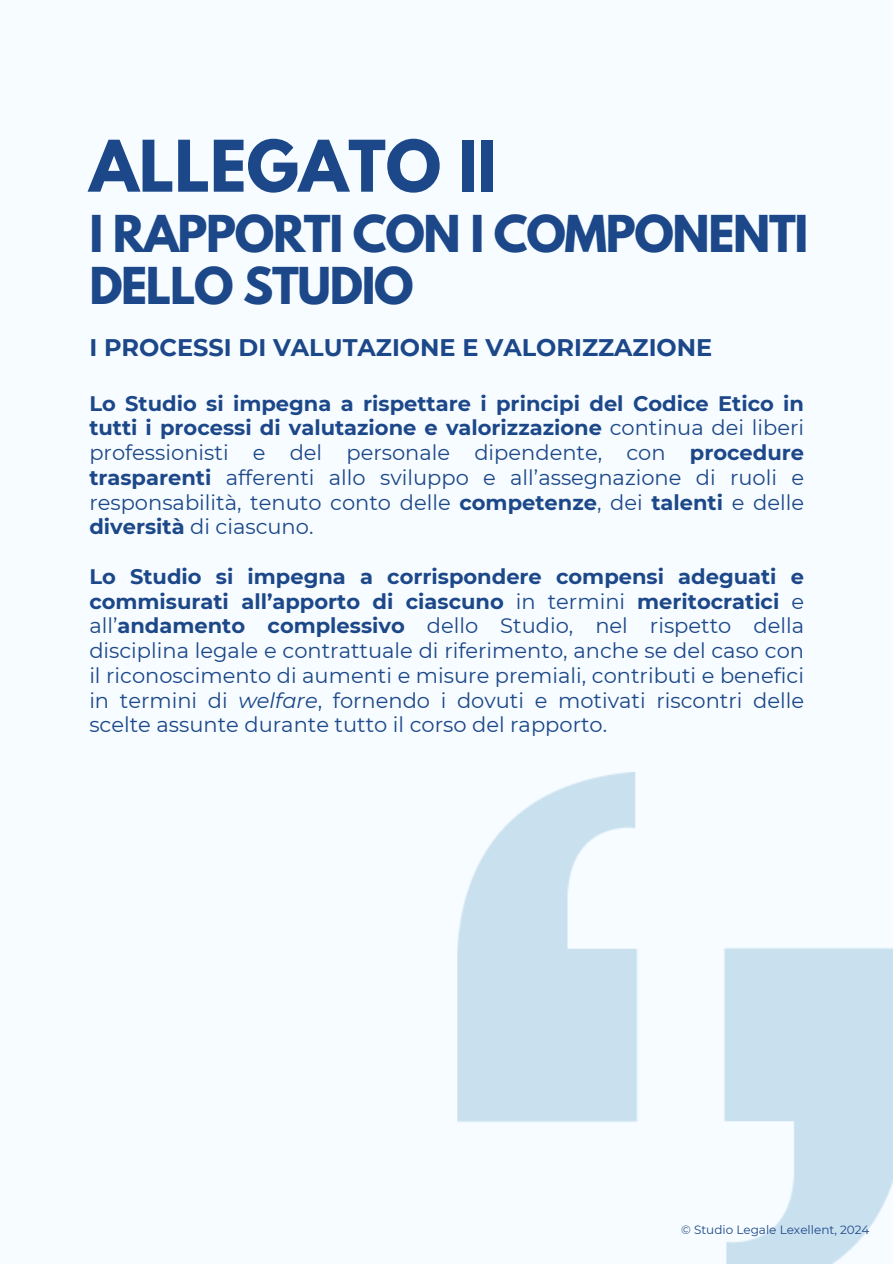
<style>
.page{position:relative;width:893px;height:1264px;background:#fff}
.page>*{position:absolute;margin:0;border:0;box-sizing:border-box;transform-origin:0 0}
.t1{font:700 63px "League Spartan";color:#1c4789}
.t2{font:700 45px/51.8px "League Spartan";letter-spacing:-.03em;color:#1c4789}
.t3{font:700 24px "Montserrat";color:#1c4789}
.t4{font:21px/24.8px "Montserrat";color:#1c4789;text-align:justify}
.t5{font:12px "Montserrat";color:#1c4789}
.s1{font-weight:700}
.s2{font-style:italic}
</style>
<div class="page">
<div style="left:0;top:0;width:892px;height:1263px;background:#f6fcff"></div>
<img style="left:457px;top:772px;width:435px;height:491px">
<h1 class="t1" style="left:89px;top:135px;width:409px">ALLEGATO II</h1>
<h2 class="t2" style="left:89px;top:214px;width:720px">I RAPPORTI CON I COMPONENTI<br>DELLO STUDIO</h2>
<p class="t3" style="left:89px;top:333px;width:624px">I PROCESSI DI VALUTAZIONE E VALORIZZAZIONE</p>
<p class="t4" style="left:89px;top:390px;width:716px"><span class="s1">Lo Studio si impegna a rispettare i principi del Codice Etico in tutti i processi di valutazione e valorizzazione</span> continua dei liberi professionisti e del personale dipendente, con <span class="s1">procedure trasparenti</span> afferenti allo sviluppo e all’assegnazione di ruoli e responsabilità, tenuto conto delle <span class="s1">competenze</span>, dei <span class="s1">talenti</span> e delle <span class="s1">diversità</span> di ciascuno.</p>
<p class="t4" style="left:89px;top:564px;width:716px"><span class="s1">Lo Studio si impegna a corrispondere compensi adeguati e commisurati all’apporto di ciascuno</span> in termini <span class="s1">meritocratici</span> e all’<span class="s1">andamento complessivo</span> dello Studio, nel rispetto della disciplina legale e contrattuale di riferimento, anche se del caso con il riconoscimento di aumenti e misure premiali, contributi e benefici in termini di <span class="s2">welfare</span>, fornendo i dovuti e motivati riscontri delle scelte assunte durante tutto il corso del rapporto.</p>
<p class="t5" style="left:681px;top:1221px;width:190px">© Studio Legale Lexellent, 2024</p>
</div>
